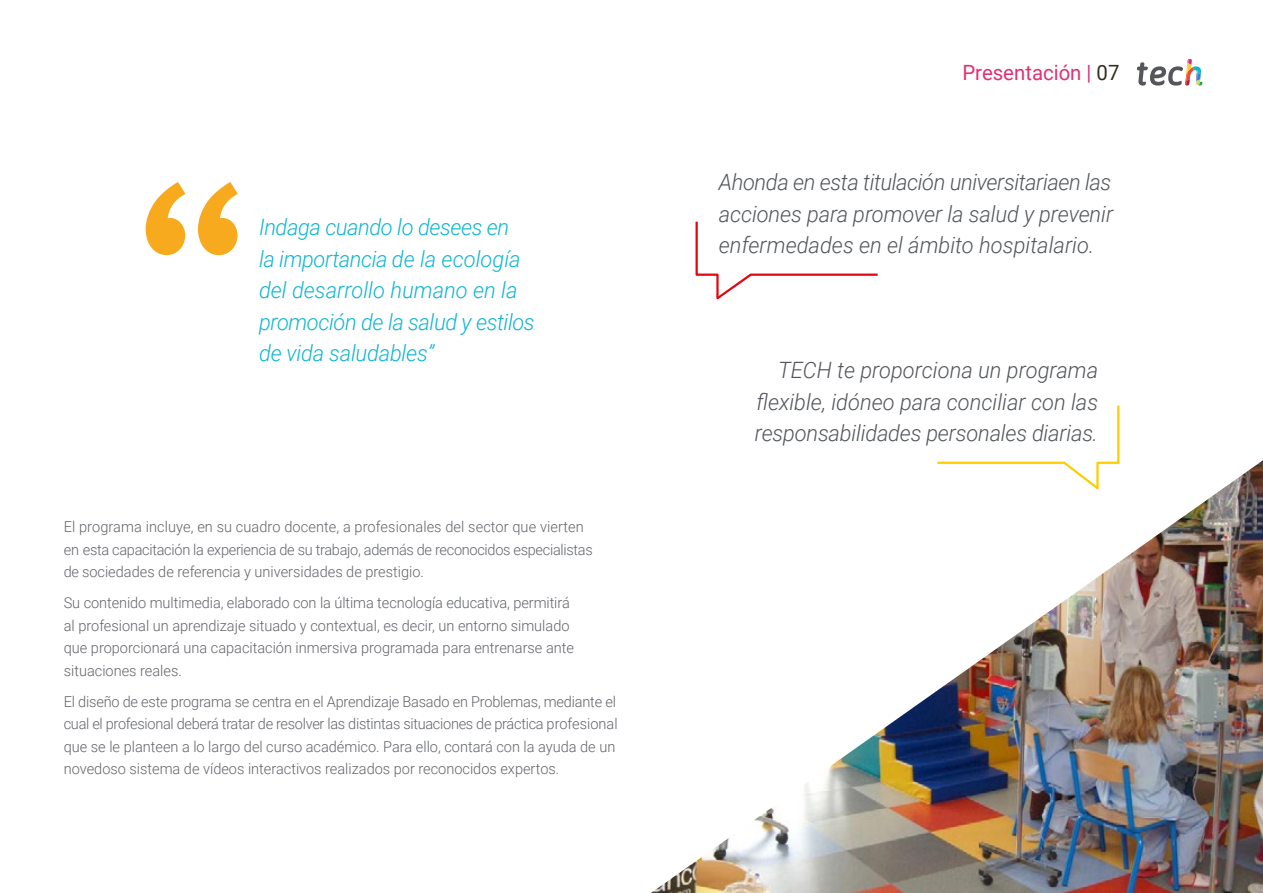
<style>
.page{position:relative;width:1263px;height:893px;background:#fff}
.page>*{position:absolute;margin:0;border:0;box-sizing:border-box;transform-origin:0 0}
.t1{font:italic 300 22.5px/31.5px "Roboto";letter-spacing:-.005em;color:#52555b;text-align:justify}
.t2{font:italic 300 22.5px/31.5px "Roboto";letter-spacing:-.02em;color:#0fb6cf}
.t3{font:21px "Roboto";color:#df3174}
.t4{font:300 15px/22.5px "Roboto";color:#61646a}
.s1{color:#312e20}
</style>
<div class="page">
<svg style="left:146px;top:182px;width:92px;height:73px"></svg>
<svg style="left:1117px;top:405px;width:3px;height:55px"></svg>
<svg style="left:695px;top:221px;width:183px;height:79px"></svg>
<img style="left:651px;top:460px;width:612px;height:433px">
<svg style="left:1137px;top:59px;width:65px;height:27px"></svg>
<h1 class="t2" style="left:259px;top:211px;width:277px">Indaga cuando lo desees en<br>la importancia de la ecología del desarrollo humano en la promoción de la salud y estilos de vida saludables”</h1>
<p class="t4" style="left:64px;top:515px;width:530px">El programa incluye, en su cuadro docente, a profesionales del sector que vierten en esta capacitación la experiencia de su trabajo, además de reconocidos especialistas de sociedades de referencia y universidades de prestigio.</p>
<p class="t4" style="left:64px;top:591px;width:512px">Su contenido multimedia, elaborado con la última tecnología educativa, permitirá al profesional un aprendizaje situado y contextual, es decir, un entorno simulado que proporcionará una capacitación inmersiva programada para entrenarse ante situaciones reales.</p>
<p class="t4" style="left:64px;top:689px;width:555px">El diseño de este programa se centra en el Aprendizaje Basado en Problemas, mediante el cual el profesional deberá tratar de resolver las distintas situaciones de práctica profesional que se le planteen a lo largo del curso académico. Para ello, contará con la ayuda de un novedoso sistema de vídeos interactivos realizados por reconocidos expertos.</p>
<h2 class="t3" style="left:962px;top:57px;width:159px">Presentación | <span class="s1">07</span></h2>
<h1 class="t1" style="left:719px;top:166px;width:396px">Ahonda en esta titulación universitariaen las acciones para promover la salud y prevenir enfermedades en el ámbito hospitalario.</h1>
<h1 class="t1" style="left:755px;top:354px;width:345px;text-indent:23px">TECH te proporciona un programa flexible, idóneo para conciliar con las responsabilidades personales diarias.</h1>
</div>
